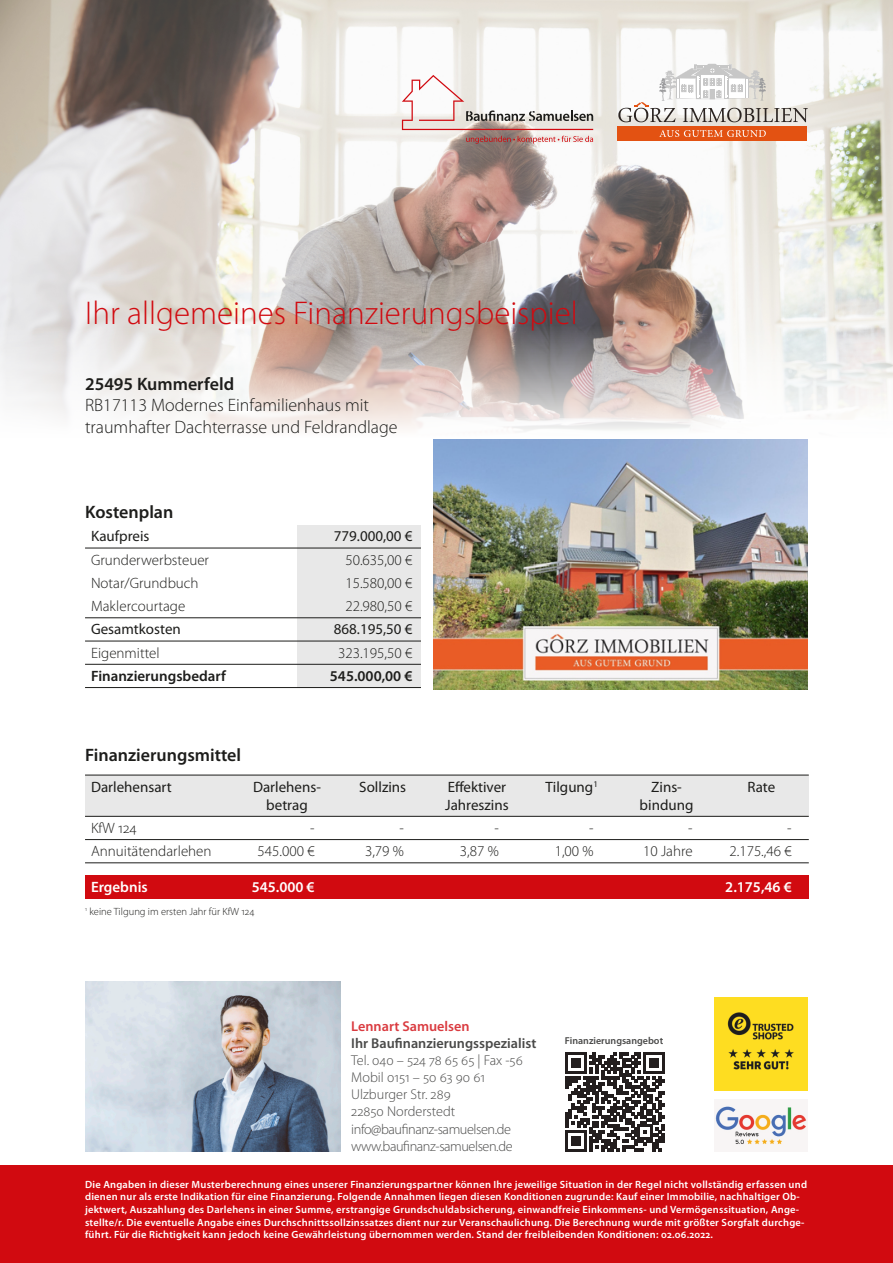
<style>
.page{position:relative;width:893px;height:1263px;background:#fff}
.page>*{position:absolute;margin:0;border:0;box-sizing:border-box;transform-origin:0 0}
.t1{font:300 33px "Myriad Pro";color:#d10a10}
.t2{font:300 18px/21.6px "Myriad Pro";color:#1d1d1b}
.t3{font:600 18px "Myriad Pro";color:#1d1d1b}
.t4{font:300 15px "Myriad Pro";color:#1d1d1b}
.t5{font:15px/18px "Myriad Pro";color:#1d1d1b;text-align:center}
.t6{font:600 15px "Myriad Pro";color:#1d1d1b}
.t7{font:600 15px "Myriad Pro";color:#fff}
.t8{font:300 14.25px/17.1px "Myriad Pro";letter-spacing:-.03em;color:#4a4a49}
.t9{font:600 14.25px "Myriad Pro";color:#4a4a49}
.t10{font:600 14.25px "Myriad Pro";color:#da3b40}
.t11{font:600 10.5px/12.6px "Myriad Pro";letter-spacing:.02em;color:#fff}
.t12{font:300 10.5px "Myriad Pro";color:#1d1d1b}
.t13{font:600 10.05px "Myriad Pro";color:#4a4a49}
</style>
<div class="page">
<svg style="left:566px;top:1052px;width:99px;height:99px"></svg>
<img style="left:1px;top:0;width:892px;height:325px">
<img style="left:1px;top:325px;width:892px;height:239px">
<svg style="left:466px;top:136px;width:127px;height:8px"></svg>
<svg style="left:402px;top:75px;width:191px;height:55px"></svg>
<div style="left:0;top:1165px;width:893px;height:98px;background:#d10a10"></div>
<div style="left:618px;top:126px;width:189px;height:15px;background:#e35212"></div>
<svg style="left:659px;top:130px;width:107px;height:7px"></svg>
<svg style="left:618px;top:64px;width:190px;height:58px"></svg>
<img style="left:434px;top:440px;width:374px;height:249px">
<div style="left:298px;top:525px;width:123px;height:162px;background:#e8e8e8"></div>
<hr style="left:85px;top:548px;width:336px;height:1px;background:#1d1d1b">
<hr style="left:85px;top:617px;width:336px;height:1px;background:#1d1d1b">
<hr style="left:85px;top:641px;width:336px;height:1px;background:#1d1d1b">
<hr style="left:85px;top:664px;width:336px;height:1px;background:#1d1d1b">
<hr style="left:85px;top:687px;width:336px;height:1px;background:#1d1d1b">
<div style="left:85px;top:775px;width:724px;height:41px;background:#e8e8e8"></div>
<div style="left:85px;top:875px;width:724px;height:24px;background:#d10a10"></div>
<hr style="left:85px;top:775px;width:724px;height:1px;background:#1d1d1b">
<hr style="left:85px;top:816px;width:724px;height:1px;background:#1d1d1b">
<hr style="left:85px;top:839px;width:724px;height:1px;background:#1d1d1b">
<hr style="left:85px;top:862px;width:724px;height:1px;background:#1d1d1b">
<img style="left:85px;top:981px;width:255px;height:170px">
<img style="left:714px;top:997px;width:94px;height:94px">
<img style="left:714px;top:1104px;width:93px;height:41px">
<h1 class="t1" style="left:85px;top:299px;width:494px">Ihr allgemeines Finanzierungsbeispiel</h1>
<h2 class="t3" style="left:85px;top:376px;width:151px">25495 Kummerfeld</h2>
<h2 class="t2" style="left:85px;top:396px;width:314px">RB17113 Modernes Einfamilienhaus mit traumhafter Dachterrasse und Feldrandlage</h2>
<h2 class="t3" style="left:85px;top:504px;width:90px">Kostenplan</h2>
<h3 class="t5" style="left:91px;top:529px;width:60px">Kaufpreis</h3>
<h3 class="t5" style="left:334px;top:529px;width:80px">779.000,00 €</h3>
<h3 class="t4" style="left:91px;top:553px;width:120px">Grunderwerbsteuer</h3>
<h3 class="t4" style="left:345px;top:553px;width:69px">50.635,00 €</h3>
<h3 class="t4" style="left:91px;top:577px;width:109px">Notar/Grundbuch</h3>
<h3 class="t4" style="left:345px;top:577px;width:69px">15.580,00 €</h3>
<h3 class="t4" style="left:91px;top:600px;width:96px">Maklercourtage</h3>
<h3 class="t4" style="left:345px;top:600px;width:69px">22.980,50 €</h3>
<h3 class="t5" style="left:91px;top:622px;width:91px">Gesamtkosten</h3>
<h3 class="t5" style="left:334px;top:622px;width:80px">868.195,50 €</h3>
<h3 class="t4" style="left:91px;top:646px;width:70px">Eigenmittel</h3>
<h3 class="t4" style="left:338px;top:646px;width:76px">323.195,50 €</h3>
<h3 class="t6" style="left:91px;top:670px;width:136px">Finanzierungsbedarf</h3>
<h3 class="t6" style="left:330px;top:670px;width:84px">545.000,00 €</h3>
<h2 class="t3" style="left:85px;top:748px;width:158px">Finanzierungsmittel</h2>
<h3 class="t5" style="left:91px;top:779px;width:82px">Darlehensart</h3>
<h3 class="t5" style="left:253px;top:779px;width:69px">Darlehens&shy;betrag</h3>
<h3 class="t5" style="left:359px;top:779px;width:48px">Sollzins</h3>
<h3 class="t5" style="left:445px;top:779px;width:65px;text-align:left">Effektiver<br>Jahreszins</h3>
<h3 class="t5" style="left:546px;top:779px;width:54px">Tilgung<sup>1</sup></h3>
<h3 class="t5" style="left:640px;top:779px;width:55px">Zins&shy;bindung</h3>
<h3 class="t5" style="left:747px;top:779px;width:29px">Rate</h3>
<h3 class="t4" style="left:91px;top:822px;width:47px">KfW 124</h3>
<h3 class="t4" style="left:310px;top:822px;width:6px">-</h3>
<h3 class="t4" style="left:399px;top:822px;width:6px">-</h3>
<h3 class="t4" style="left:494px;top:822px;width:6px">-</h3>
<h3 class="t4" style="left:589px;top:822px;width:6px">-</h3>
<h3 class="t4" style="left:688px;top:822px;width:6px">-</h3>
<h3 class="t4" style="left:787px;top:822px;width:6px">-</h3>
<h3 class="t4" style="left:91px;top:845px;width:122px">Annuitätendarlehen</h3>
<h3 class="t4" style="left:258px;top:845px;width:59px">545.000 €</h3>
<h3 class="t4" style="left:365px;top:845px;width:40px">3,79 %</h3>
<h3 class="t4" style="left:460px;top:845px;width:40px">3,87 %</h3>
<h3 class="t4" style="left:555px;top:845px;width:40px">1,00 %</h3>
<h3 class="t4" style="left:643px;top:845px;width:51px">10 Jahre</h3>
<h3 class="t4" style="left:729px;top:845px;width:64px">2.175.,46 €</h3>
<h3 class="t7" style="left:91px;top:881px;width:58px">Ergebnis</h3>
<h3 class="t7" style="left:252px;top:881px;width:64px">545.000 €</h3>
<h3 class="t7" style="left:725px;top:881px;width:68px">2.175,46 €</h3>
<p class="t12" style="left:85px;top:907px;width:171px"><sup>1</sup> keine Tilgung im ersten Jahr für KfW 124</p>
<h3 class="t10" style="left:351px;top:1020px;width:120px">Lennart Samuelsen</h3>
<h3 class="t9" style="left:351px;top:1037px;width:187px">Ihr Baufinanzierungsspezialist</h3>
<h3 class="t8" style="left:351px;top:1053px;width:173px">Tel. 040 – 524 78 65 65 | Fax -56<br>Mobil 0151 – 50 63 90 61<br>Ulzburger Str. 289<br>22850 Norderstedt info@baufinanz-samuelsen.de www.baufinanz-samuelsen.de</h3>
<p class="t11" style="left:85px;top:1179px;width:723px">Die Angaben in dieser Musterberechnung eines unserer Finanzierungspartner können Ihre jeweilige Situation in der Regel nicht vollständig erfassen und dienen nur als erste Indikation für eine Finanzierung. Folgende Annahmen liegen diesen Konditionen zugrunde: Kauf einer Immobilie, nachhaltiger Ob&shy;jektwert, Auszahlung des Darlehens in einer Summe, erstrangige Grundschuldabsicherung, einwandfreie Einkommens- und Vermögenssituation, Ange&shy;stellte/r. Die eventuelle Angabe eines Durchschnittssollzinssatzes dient nur zur Veranschaulichung. Die Berechnung wurde mit größter Sorgfalt durchge&shy;führt. Für die Richtigkeit kann jedoch keine Gewährleistung übernommen werden. Stand der freibleibenden Konditionen: 02.06.2022.</p>
<p class="t13" style="left:565px;top:1037px;width:100px">Finanzierungsangebot</p>
</div>
